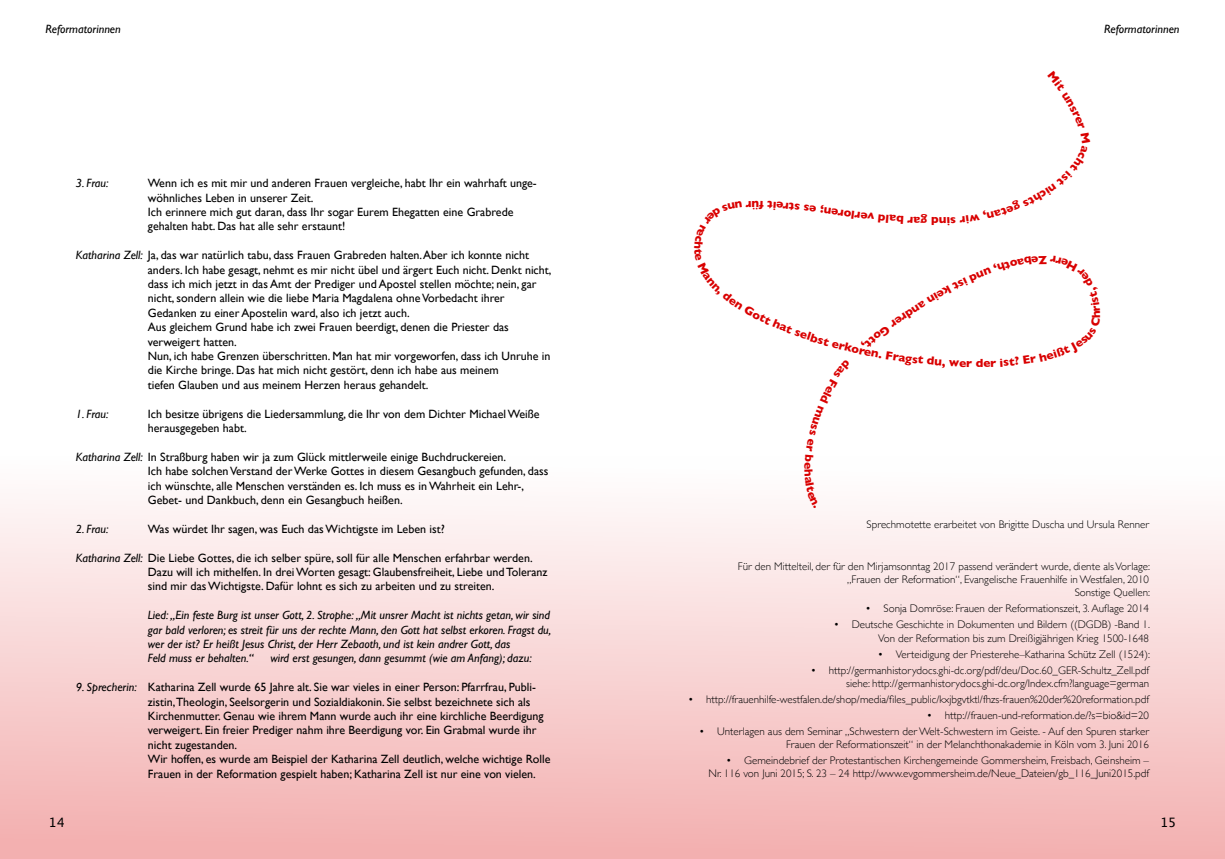
<style>
.page{position:relative;width:1225px;height:859px;background:#fff}
.page>*{position:absolute;margin:0;border:0;box-sizing:border-box;transform-origin:0 0}
.t1{font:13px "Lucida Grande";color:#000}
.t2{font:12px/14.4px "Gill Sans";color:#000}
.t3{font:italic 12px/14.4px "Gill Sans";color:#000}
.t4{font:700 12px "Gill Sans";color:#d90000}
.t5{font:300 11px/13.2px "Gill Sans";color:#000;text-align:right}
.s1{font-style:italic}
</style>
<div class="page">
<div style="left:0;top:456px;width:1225px;height:403px;background:linear-gradient(to bottom,#fff,#f2aeae)"></div>
<svg style="left:694px;top:456px;width:406px;height:53px"></svg>
<p class="t3" style="left:45px;top:22px;width:77px">Reformatorinnen</p>
<p class="t3" style="left:1104px;top:22px;width:77px">Reformatorinnen</p>
<p class="t3" style="left:76px;top:176px;width:34px">3. Frau:</p>
<p class="t2" style="left:148px;top:176px;width:390px">Wenn ich es mit mir und anderen Frauen vergleiche, habt Ihr ein wahrhaft unge&shy;wöhnliches Leben in unserer Zeit.<br>Ich erinnere mich gut daran, dass Ihr sogar Eurem Ehegatten eine Grabrede gehalten habt. Das hat alle sehr erstaunt!</p>
<p class="t2" style="left:148px;top:248px;width:405px;text-indent:-72px"><span class="s1">Katharina Zell:</span> Ja, das war natürlich tabu, dass Frauen Grabreden halten. Aber ich konnte nicht anders. Ich habe gesagt, nehmt es mir nicht übel und ärgert Euch nicht. Denkt nicht, dass ich mich jetzt in das Amt der Prediger und Apostel stellen möchte; nein, gar nicht, sondern allein wie die liebe Maria Magdalena ohne Vorbedacht ihrer Gedanken zu einer Apostelin ward, also ich jetzt auch.<br>Aus gleichem Grund habe ich zwei Frauen beerdigt, denen die Priester das verweigert hatten.<br>Nun, ich habe Grenzen überschritten. Man hat mir vorgeworfen, dass ich Unruhe in die Kirche bringe. Das hat mich nicht gestört, denn ich habe aus meinem<br>tiefen Glauben und aus meinem Herzen heraus gehandelt.</p>
<p class="t3" style="left:76px;top:406px;width:34px">1. Frau:</p>
<p class="t2" style="left:148px;top:406px;width:393px">Ich besitze übrigens die Liedersammlung, die Ihr von dem Dichter Michael Weiße herausgegeben habt.</p>
<p class="t2" style="left:148px;top:449px;width:402px;text-indent:-72px"><span class="s1">Katharina Zell:</span> In Straßburg haben wir ja zum Glück mittlerweile einige Buchdruckereien.<br>Ich habe solchen Verstand der Werke Gottes in diesem Gesangbuch gefunden, dass ich wünschte, alle Menschen verständen es. Ich muss es in Wahrheit ein Lehr-, Gebet- und Dankbuch, denn ein Gesangbuch heißen.</p>
<p class="t3" style="left:76px;top:521px;width:34px">2. Frau:</p>
<p class="t2" style="left:148px;top:521px;width:298px">Was würdet Ihr sagen, was Euch das Wichtigste im Leben ist?</p>
<p class="t2" style="left:148px;top:550px;width:401px;text-indent:-72px"><span class="s1">Katharina Zell:</span> Die Liebe Gottes, die ich selber spüre, soll für alle Menschen erfahrbar werden.<br>Dazu will ich mithelfen. In drei Worten gesagt: Glaubensfreiheit, Liebe und Toleranz sind mir das Wichtigste. Dafür lohnt es sich zu arbeiten und zu streiten.</p>
<p class="t3" style="left:148px;top:608px;width:405px">Lied: „Ein feste Burg ist unser Gott, 2. Strophe: „Mit unsrer Macht ist nichts getan, wir sind gar bald verloren; es streit für uns der rechte Mann, den Gott hat selbst erkoren. Fragst du, wer der ist? Er heißt Jesus Christ, der Herr Zebaoth, und ist kein andrer Gott, das<br>Feld muss er behalten.“</p>
<p class="t3" style="left:270px;top:651px;width:263px">wird erst gesungen, dann gesummt (wie am Anfang); dazu:</p>
<p class="t2" style="left:148px;top:680px;width:404px;text-indent:-72px"><span class="s1">9. Sprecherin:</span> Katharina Zell wurde 65 Jahre alt. Sie war vieles in einer Person: Pfarrfrau, Publi&shy;zistin,Theologin, Seelsorgerin und Sozialdiakonin. Sie selbst bezeichnete sich als Kirchenmutter. Genau wie ihrem Mann wurde auch ihr eine kirchliche Beerdigung verweigert. Ein freier Prediger nahm ihre Beerdigung vor. Ein Grabmal wurde ihr nicht zugestanden.<br>Wir hoffen, es wurde am Beispiel der Katharina Zell deutlich, welche wichtige Rolle Frauen in der Reformation gespielt haben; Katharina Zell ist nur eine von vielen.</p>
<p class="t4" style="left:759px;top:214px;width:9px;rotate:-180deg">ü</p>
<p class="t4" style="left:866px;top:226px;width:32px;rotate:-173deg">e olr r</p>
<p class="t4" style="left:938px;top:231px;width:9px;rotate:-180deg">d</p>
<p class="t4" style="left:975px;top:354px;width:9px">d</p>
<p class="t5" style="left:866px;top:517px;width:284px">Sprechmotette erarbeitet von Brigitte Duscha und Ursula Renner</p>
<p class="t5" style="left:738px;top:559px;width:414px">Für den Mittelteil, der für den Mirjamsonntag 2017 passend verändert wurde, diente als Vorlage: „Frauen der Reformation“, Evangelische Frauenhilfe in Westfalen, 2010<br>Sonstige Quellen:</p>
<p class="t5" style="left:865px;top:602px;width:285px">• Sonja Domröse: Frauen der Reformationszeit, 3. Auflage 2014</p>
<p class="t5" style="left:833px;top:618px;width:318px">• Deutsche Geschichte in Dokumenten und Bildern ((DGDB) -Band 1.<br>Von der Reformation bis zum Dreißigjährigen Krieg 1500-1648</p>
<p class="t5" style="left:877px;top:647px;width:274px">• Verteidigung der Priesterehe–Katharina Schütz Zell (1524):</p>
<p class="t5" style="left:810px;top:663px;width:340px">• http://germanhistorydocs.ghi-dc.org/pdf/deu/Doc.60_GER-Schultz_Zell.pdf siehe: http://germanhistorydocs.ghi-dc.org/Index.cfm?language=german</p>
<p class="t5" style="left:688px;top:692px;width:462px">• http://frauenhilfe-westfalen.de/shop/media/files_public/kxjbgvtktl/fhzs-frauen%20der%20reformation.pdf</p>
<p class="t5" style="left:927px;top:708px;width:224px">• http://frauen-und-reformation.de/?s=bio&amp;id=20</p>
<p class="t5" style="left:699px;top:724px;width:451px">• Unterlagen aus dem Seminar „Schwestern der Welt-Schwestern im Geiste. - Auf den Spuren starker<br>Frauen der Reformationszeit“ in der Melanchthonakademie in Köln vom 3. Juni 2016</p>
<p class="t5" style="left:708px;top:753px;width:442px">• Gemeindebrief der Protestantischen Kirchengemeinde Gommersheim, Freisbach, Geinsheim –<br>Nr. 116 von Juni 2015; S. 23 – 24 http://www.evgommersheim.de/Neue_Dateien/gb_116_Juni2015.pdf</p>
<p class="t1" style="left:48px;top:815px;width:18px">14</p>
<p class="t1" style="left:1160px;top:815px;width:18px">15</p>
</div>
